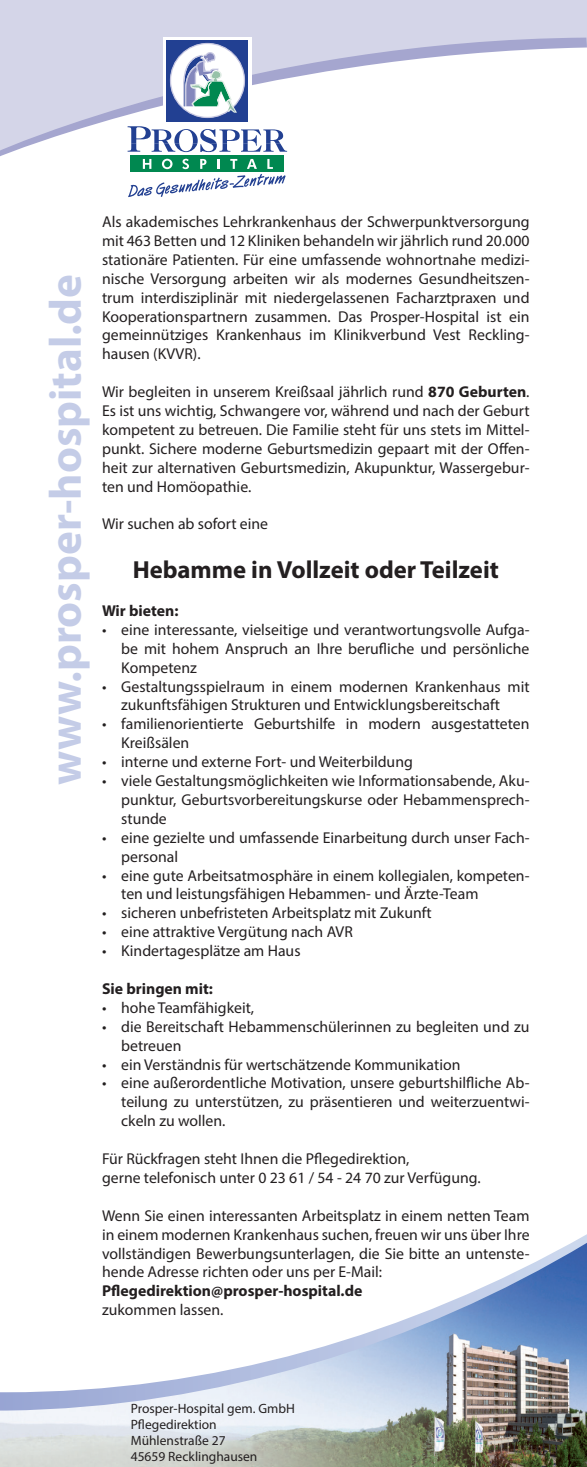
<style>
.page{position:relative;width:587px;height:1467px;background:#fff}
.page>*{position:absolute;margin:0;border:0;box-sizing:border-box;transform-origin:0 0}
.t1{font:700 45px "Myriad Pro";color:#c4cce7}
.t2{font:700 24.75px "Myriad Pro";color:#231f20}
.t3{font:15.75px/18.9px "Myriad Pro";color:#231f20;text-align:justify}
.t4{font:700 15.75px "Myriad Pro";color:#231f20}
.t5{font:13.5px "Myriad Pro";color:#231f20}
.s1{font-weight:700}
</style>
<div class="page">
<div style="left:0;top:0;width:587px;height:38px;background:#d4d5e8"></div>
<svg style="left:0;top:38px;width:587px;height:118px"></svg>
<div style="left:163px;top:37px;width:89px;height:88px;background:#fff"></div>
<div style="left:167px;top:40px;width:81px;height:82px;background:#224092"></div>
<svg style="left:170px;top:43px;width:75px;height:75px"></svg>
<div style="left:131px;top:156px;width:153px;height:16px;background:#008850"></div>
<svg style="left:128px;top:159px;width:158px;height:38px"></svg>
<svg style="left:128px;top:126px;width:159px;height:26px"></svg>
<img style="left:0;top:1411px;width:587px;height:56px">
<svg style="left:0;top:1234px;width:587px;height:177px"></svg>
<p class="t1" style="left:36px;top:785px;width:512px;rotate:-90deg">www.prosper-hospital.de</p>
<p class="t3" style="left:102px;top:212px;width:429px">Als akademisches Lehrkrankenhaus der Schwerpunktversorgung mit 463 Betten und 12 Kliniken behandeln wir jährlich rund 20.000 stationäre Patienten. Für eine umfassende wohnortnahe medizi&shy;nische Versorgung arbeiten wir als modernes Gesundheitszen&shy;trum interdisziplinär mit niedergelassenen Facharztpraxen und Kooperationspartnern zusammen. Das Prosper-Hospital ist ein gemeinnütziges Krankenhaus im Klinikverbund Vest Reckling&shy;hausen (KVVR).</p>
<p class="t3" style="left:102px;top:382px;width:429px">Wir begleiten in unserem Kreißsaal jährlich rund <span class="s1">870 Geburten</span>.<br>Es ist uns wichtig, Schwangere vor, während und nach der Geburt kompetent zu betreuen. Die Familie steht für uns stets im Mittel&shy;punkt. Sichere moderne Geburtsmedizin gepaart mit der Offen&shy;heit zur alternativen Geburtsmedizin, Akupunktur, Wassergebur&shy;ten und Homöopathie.</p>
<p class="t3" style="left:102px;top:514px;width:168px">Wir suchen ab sofort eine</p>
<p class="t2" style="left:133px;top:554px;width:368px">Hebamme in Vollzeit oder Teilzeit</p>
<p class="t4" style="left:102px;top:600px;width:78px">Wir bieten:</p>
<p class="t3" style="left:121px;top:620px;width:410px;text-indent:-19px">• eine interessante, vielseitige und verantwortungsvolle Aufga&shy;be mit hohem Anspruch an Ihre berufliche und persönliche Kompetenz</p>
<p class="t3" style="left:121px;top:676px;width:410px;text-indent:-19px">• Gestaltungsspielraum in einem modernen Krankenhaus mit zukunftsfähigen Strukturen und Entwicklungsbereitschaft</p>
<p class="t3" style="left:121px;top:714px;width:410px;text-indent:-19px">• familienorientierte Geburtshilfe in modern ausgestatteten<br>Kreißsälen</p>
<p class="t3" style="left:102px;top:752px;width:312px">• interne und externe Fort- und Weiterbildung</p>
<p class="t3" style="left:121px;top:771px;width:410px;text-indent:-19px">• viele Gestaltungsmöglichkeiten wie Informationsabende, Aku&shy;punktur, Geburtsvorbereitungskurse oder Hebammensprech&shy;stunde</p>
<p class="t3" style="left:121px;top:828px;width:410px;text-indent:-19px">• eine gezielte und umfassende Einarbeitung durch unser Fach&shy;personal</p>
<p class="t3" style="left:121px;top:865px;width:410px;text-indent:-19px">• eine gute Arbeitsatmosphäre in einem kollegialen, kompeten&shy;ten und leistungsfähigen Hebammen- und Ärzte-Team</p>
<p class="t3" style="left:102px;top:903px;width:331px">• sicheren unbefristeten Arbeitsplatz mit Zukunft</p>
<p class="t3" style="left:102px;top:922px;width:252px">• eine attraktive Vergütung nach AVR</p>
<p class="t3" style="left:102px;top:941px;width:200px">• Kindertagesplätze am Haus</p>
<p class="t4" style="left:102px;top:978px;width:112px">Sie bringen mit:</p>
<p class="t3" style="left:102px;top:998px;width:153px">• hohe Teamfähigkeit,</p>
<p class="t3" style="left:121px;top:1017px;width:410px;text-indent:-19px">• die Bereitschaft Hebammenschülerinnen zu begleiten und zu betreuen</p>
<p class="t3" style="left:102px;top:1054px;width:360px">• ein Verständnis für wertschätzende Kommunikation</p>
<p class="t3" style="left:121px;top:1073px;width:410px;text-indent:-19px">• eine außerordentliche Motivation, unsere geburtshilfliche Ab&shy;teilung zu unterstützen, zu präsentieren und weiterzuentwi&shy;ckeln zu wollen.</p>
<p class="t3" style="left:102px;top:1149px;width:309px">Für Rückfragen steht Ihnen die Pflegedirektion,</p>
<p class="t3" style="left:102px;top:1168px;width:380px">gerne telefonisch unter 0 23 61 / 54 - 24 70 zur Verfügung.</p>
<p class="t3" style="left:102px;top:1206px;width:429px">Wenn Sie einen interessanten Arbeitsplatz in einem netten Team in einem modernen Krankenhaus suchen, freuen wir uns über Ihre vollständigen Bewerbungsunterlagen, die Sie bitte an untenste&shy;hende Adresse richten oder uns per E-Mail:</p>
<p class="t4" style="left:102px;top:1281px;width:262px">Pflegedirektion@prosper-hospital.de</p>
<p class="t3" style="left:102px;top:1300px;width:123px">zukommen lassen.</p>
<p class="t5" style="left:131px;top:1400px;width:166px">Prosper-Hospital gem. GmbH</p>
<p class="t5" style="left:131px;top:1416px;width:87px">Pflegedirektion</p>
<p class="t5" style="left:131px;top:1432px;width:96px">Mühlenstraße 27</p>
<p class="t5" style="left:131px;top:1449px;width:128px">45659 Recklinghausen</p>
</div>
